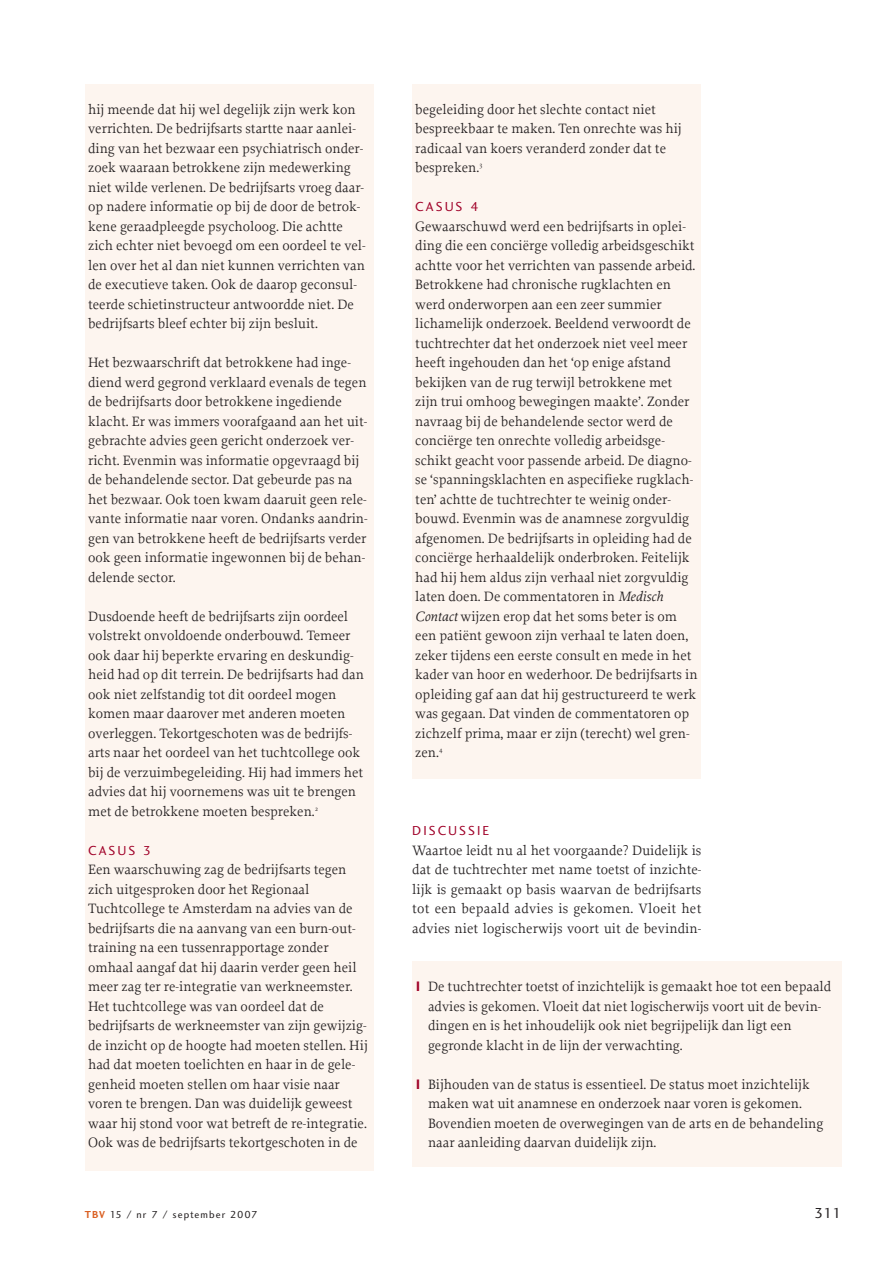
<style>
.page{position:relative;width:893px;height:1263px;background:#fff}
.page>*{position:absolute;margin:0;border:0;box-sizing:border-box;transform-origin:0 0}
.t1{font:15px "Charlotte Sans Book Plain";color:#231f20}
.t2{font:14.25px/19.5px "Proforma";color:#231f20}
.t3{font:13.5px "Charlotte Sans Book Plain";letter-spacing:.15em;color:#a1032a}
.t4{font:10.5px "Charlotte Sans Book Plain";letter-spacing:.1em;color:#231f20}
.s1{font-style:italic}
.s2{font-family:"Charlotte Sans Bold Plain";color:#a1032a}
.s3{font-family:"Charlotte Sans Bold Plain";color:#da6023}
</style>
<div class="page">
<div style="left:412px;top:961px;width:430px;height:205px;background:#fdf5ef"></div>
<div style="left:85px;top:84px;width:289px;height:1087px;background:#fdf5ef"></div>
<div style="left:412px;top:84px;width:289px;height:694px;background:#fdf5ef"></div>
<p class="t2" style="left:88px;top:101px;width:279px">hij meende dat hij wel degelijk zijn werk kon verrichten. De bedrijfsarts startte naar aanlei&shy;ding van het bezwaar een psychiatrisch onder&shy;zoek waaraan betrokkene zijn medewerking niet wilde verlenen. De bedrijfsarts vroeg daar&shy;op nadere informatie op bij de door de betrok&shy;kene geraadpleegde psycholoog. Die achtte zich echter niet bevoegd om een oordeel te vel&shy;len over het al dan niet kunnen verrichten van de executieve taken. Ook de daarop geconsul&shy;teerde schietinstructeur antwoordde niet. De bedrijfsarts bleef echter bij zijn besluit.</p>
<p class="t2" style="left:88px;top:354px;width:281px">Het bezwaarschrift dat betrokkene had inge&shy;diend werd gegrond verklaard evenals de tegen de bedrijfsarts door betrokkene ingediende klacht. Er was immers voorafgaand aan het uit&shy;gebrachte advies geen gericht onderzoek ver&shy;richt. Evenmin was informatie opgevraagd bij de behandelende sector. Dat gebeurde pas na het bezwaar. Ook toen kwam daaruit geen rele&shy;vante informatie naar voren. Ondanks aandrin&shy;gen van betrokkene heeft de bedrijfsarts verder ook geen informatie ingewonnen bij de behan&shy;delende sector.</p>
<p class="t2" style="left:88px;top:608px;width:277px">Dusdoende heeft de bedrijfsarts zijn oordeel volstrekt onvoldoende onderbouwd. Temeer ook daar hij beperkte ervaring en deskundig&shy;heid had op dit terrein. De bedrijfsarts had dan ook niet zelfstandig tot dit oordeel mogen komen maar daarover met anderen moeten overleggen. Tekortgeschoten was de bedrijfs&shy;arts naar het oordeel van het tuchtcollege ook bij de verzuimbegeleiding. Hij had immers het advies dat hij voornemens was uit te brengen met de betrokkene moeten bespreken.<sup>2</sup></p>
<p class="t3" style="left:88px;top:845px;width:65px">CASUS 3</p>
<p class="t2" style="left:88px;top:861px;width:281px">Een waarschuwing zag de bedrijfsarts tegen zich uitgesproken door het Regionaal Tuchtcollege te Amsterdam na advies van de bedrijfsarts die na aanvang van een burn-out&shy;training na een tussenrapportage zonder omhaal aangaf dat hij daarin verder geen heil meer zag ter re-integratie van werkneemster.<br>Het tuchtcollege was van oordeel dat de bedrijfsarts de werkneemster van zijn gewijzig&shy;de inzicht op de hoogte had moeten stellen. Hij had dat moeten toelichten en haar in de gele&shy;genheid moeten stellen om haar visie naar voren te brengen. Dan was duidelijk geweest waar hij stond voor wat betreft de re-integratie.<br>Ook was de bedrijfsarts tekortgeschoten in de</p>
<p class="t2" style="left:415px;top:101px;width:268px">begeleiding door het slechte contact niet bespreekbaar te maken. Ten onrechte was hij radicaal van koers veranderd zonder dat te bespreken.<sup>3</sup></p>
<p class="t3" style="left:415px;top:202px;width:65px">CASUS 4</p>
<p class="t2" style="left:415px;top:218px;width:284px">Gewaarschuwd werd een bedrijfsarts in oplei&shy;ding die een conciërge volledig arbeidsgeschikt achtte voor het verrichten van passende arbeid.<br>Betrokkene had chronische rugklachten en werd onderworpen aan een zeer summier lichamelijk onderzoek. Beeldend verwoordt de tuchtrechter dat het onderzoek niet veel meer heeft ingehouden dan het ‘op enige afstand bekijken van de rug terwijl betrokkene met zijn trui omhoog bewegingen maakte’. Zonder navraag bij de behandelende sector werd de conciërge ten onrechte volledig arbeidsge&shy;schikt geacht voor passende arbeid. De diagno&shy;se ‘spanningsklachten en aspecifieke rugklach&shy;ten’ achtte de tuchtrechter te weinig onder&shy;bouwd. Evenmin was de anamnese zorgvuldig afgenomen. De bedrijfsarts in opleiding had de conciërge herhaaldelijk onderbroken. Feitelijk had hij hem aldus zijn verhaal niet zorgvuldig laten doen. De commentatoren in <span class="s1">Medisch Contact</span> wijzen erop dat het soms beter is om een patiënt gewoon zijn verhaal te laten doen, zeker tijdens een eerste consult en mede in het kader van hoor en wederhoor. De bedrijfsarts in opleiding gaf aan dat hij gestructureerd te werk was gegaan. Dat vinden de commentatoren op zichzelf prima, maar er zijn (terecht) wel gren&shy;zen.<sup>4</sup></p>
<p class="t3" style="left:412px;top:826px;width:78px">DISCUSSIE</p>
<p class="t2" style="left:412px;top:842px;width:291px;text-align:justify">Waartoe leidt nu al het voorgaande? Duidelijk is dat de tuchtrechter met name toetst of inzichte&shy;lijk is gemaakt op basis waarvan de bedrijfsarts tot een bepaald advies is gekomen. Vloeit het advies niet logischerwijs voort uit de bevindin-</p>
<p class="t2" style="left:428px;top:978px;width:405px;text-indent:-13px"><span class="s2">|</span> De tuchtrechter toetst of inzichtelijk is gemaakt hoe tot een bepaald advies is gekomen. Vloeit dat niet logischerwijs voort uit de bevin&shy;dingen en is het inhoudelijk ook niet begrijpelijk dan ligt een gegronde klacht in de lijn der verwachting.</p>
<p class="t2" style="left:428px;top:1076px;width:397px;text-indent:-13px"><span class="s2">|</span> Bijhouden van de status is essentieel. De status moet inzichtelijk maken wat uit anamnese en onderzoek naar voren is gekomen.<br>Bovendien moeten de overwegingen van de arts en de behandeling naar aanleiding daarvan duidelijk zijn.</p>
<p class="t4" style="left:85px;top:1210px;width:174px"><span class="s3">TBV</span> 15 / nr 7 / september 2007</p>
<p class="t1" style="left:814px;top:1207px;width:29px">311</p>
</div>
